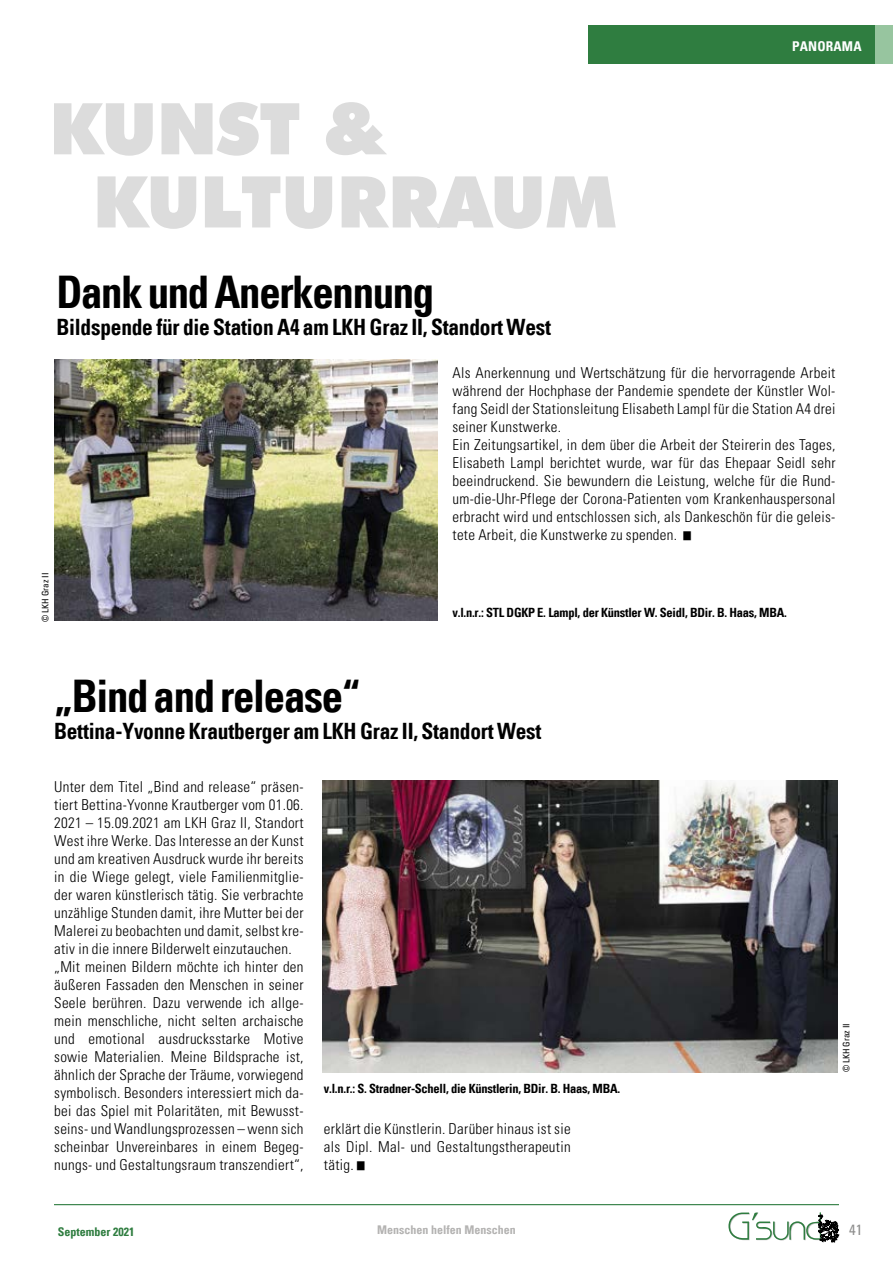
<style>
.page{position:relative;width:893px;height:1263px;background:#fff}
.page>*{position:absolute;margin:0;border:0;box-sizing:border-box;transform-origin:0 0}
.t1{font:italic 700 condensed 45px "Univers";letter-spacing:-.03em;color:#000;scale:.95 1}
.t2{font:700 condensed 22.5px "Univers";letter-spacing:-.01em;color:#000;scale:.95 1}
.t3{font:300 condensed 15px/18px "Univers LT Std";letter-spacing:.02em;color:#000}
.t4{font:condensed 15px "Univers";color:#8e8e8d}
.t5{font:700 condensed 13.5px "Univers";letter-spacing:.015em;color:#fff}
.t6{font:700 condensed 12.75px "Univers";letter-spacing:-.02em;color:#000}
.t7{font:700 condensed 12px "Univers";color:#b4b3b2}
.t8{font:700 condensed 12px "Univers";color:#2f7d40}
.t9{font:condensed 9px "Univers";color:#000}
.s1{font-family:"Helvetica Neue";font-weight:400;font-stretch:normal;font-size:7.5px}
</style>
<div class="page">
<hr style="left:54px;top:1204px;width:785px;height:1px;background:#2f7d40">
<div style="left:588px;top:26px;width:305px;height:38px;background:#2f7d40"></div>
<div style="left:876px;top:26px;width:17px;height:38px;background:#97c59f"></div>
<svg style="left:728px;top:1212px;width:111px;height:30px"></svg>
<svg style="left:54px;top:102px;width:333px;height:54px"></svg>
<svg style="left:98px;top:176px;width:518px;height:53px"></svg>
<img style="left:54px;top:359px;width:384px;height:262px">
<img style="left:322px;top:780px;width:515px;height:292px">
<h1 class="t1" style="left:56px;top:264px;width:399px">Dank und Anerkennung</h1>
<h2 class="t2" style="left:56px;top:313px;width:522px">Bildspende für die Station A4 am LKH Graz II, Standort West</h2>
<p class="t5" style="left:792px;top:37px;width:71px">PANORAMA</p>
<p class="t9" style="left:39px;top:622px;width:51px;rotate:-90deg">© LKH Graz II</p>
<p class="t3" style="left:452px;top:364px;width:384px">Als Anerkennung und Wertschätzung für die hervorragende Arbeit während der Hochphase der Pandemie spendete der Künstler Wol&shy;fang Seidl der Stationsleitung Elisabeth Lampl für die Station A4 drei seiner Kunstwerke.<br>Ein Zeitungsartikel, in dem über die Arbeit der Steirerin des Tages, Elisabeth Lampl berichtet wurde, war für das Ehepaar Seidl sehr beeindruckend. Sie bewundern die Leistung, welche für die Rund&shy;um-die-Uhr-Pflege der Corona-Patienten vom Krankenhauspersonal erbracht wird und entschlossen sich, als Dankeschön für die geleis&shy;tete Arbeit, die Kunstwerke zu spenden. <span class="s1">█</span></p>
<p class="t6" style="left:452px;top:604px;width:336px">v.l.n.r.: STL DGKP E. Lampl, der Künstler W. Seidl, BDir. B. Haas, MBA.</p>
<h1 class="t1" style="left:54px;top:668px;width:325px">„Bind and release“</h1>
<h2 class="t2" style="left:54px;top:717px;width:515px">Bettina-Yvonne Krautberger am LKH Graz II, Standort West</h2>
<p class="t3" style="left:54px;top:778px;width:251px">Unter dem Titel „Bind and release“ präsen&shy;tiert Bettina-Yvonne Krautberger vom 01.06.<br>2021 – 15.09.2021 am LKH Graz II, Standort West ihre Werke. Das Interesse an der Kunst und am kreativen Ausdruck wurde ihr bereits in die Wiege gelegt, viele Familienmitglie&shy;der waren künstlerisch tätig. Sie verbrachte unzählige Stunden damit, ihre Mutter bei der Malerei zu beobachten und damit, selbst kre&shy;ativ in die innere Bilderwelt einzutauchen. „Mit meinen Bildern möchte ich hinter den äußeren Fassaden den Menschen in seiner Seele berühren. Dazu verwende ich allge&shy;mein menschliche, nicht selten archaische und emotional ausdrucksstarke Motive sowie Materialien. Meine Bildsprache ist, ähnlich der Sprache der Träume, vorwiegend symbolisch. Besonders interessiert mich da&shy;bei das Spiel mit Polaritäten, mit Bewusst&shy;seins- und Wandlungsprozessen – wenn sich scheinbar Unvereinbares in einem Begeg&shy;nungs- und Gestaltungsraum transzendiert“,</p>
<p class="t6" style="left:324px;top:1081px;width:298px">v.l.n.r.: S. Stradner-Schell, die Künstlerin, BDir. B. Haas, MBA.</p>
<p class="t3" style="left:324px;top:1120px;width:248px;text-align:justify">erklärt die Künstlerin. Darüber hinaus ist sie als Dipl. Mal- und Gestaltungstherapeutin tätig. <span class="s1">█</span></p>
<p class="t9" style="left:840px;top:1072px;width:51px;rotate:-90deg">© LKH Graz II</p>
<p class="t8" style="left:58px;top:1224px;width:78px">September 2021</p>
<p class="t7" style="left:377px;top:1223px;width:140px">Menschen helfen Menschen</p>
<p class="t4" style="left:849px;top:1220px;width:15px">41</p>
</div>
